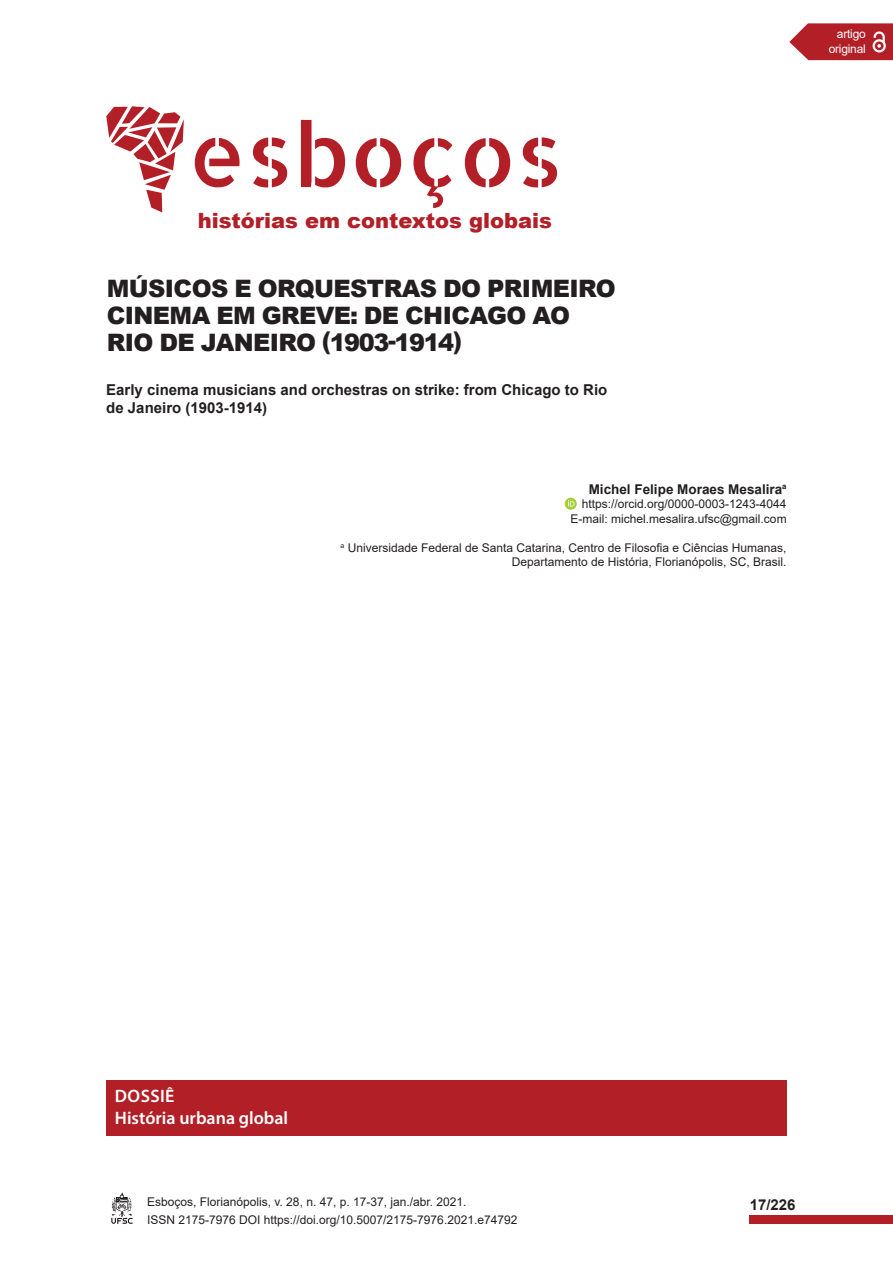
<style>
.page{position:relative;width:893px;height:1263px;background:#fff}
.page>*{position:absolute;margin:0;border:0;box-sizing:border-box;transform-origin:0 0}
.Título_folha_de_rost{font:900 24px/27px "Arial";letter-spacing:-.025em;color:#231f20}
.Corpo_de_Texto{font:900 21px "Arial";color:#b21f27}
.Como_citar_o_artigo{font:600 18px "Myriad Pro";color:#fff}
.Título_secundário_Fo{font:700 15px/18px "Arial";color:#231f20}
.Normal_Corpo_de_Text{font:700 13.5px "Arial";color:#231f20}
.Normal_Corpo_de_Text-2{font:12px/18px "Arial";color:#231f20}
.t1{font:12px/15px "Arial";letter-spacing:-.02em;color:#fff;text-align:right}
</style>
<div class="page">
<div style="left:750px;top:1215px;width:143px;height:9px;background:#b21f27"></div>
<svg style="left:111px;top:1192px;width:22px;height:32px"></svg>
<svg style="left:789px;top:23px;width:104px;height:37px;background:#bc3d44"></svg>
<svg style="left:195px;top:138px;width:45px;height:49px"></svg>
<svg style="left:253px;top:137px;width:34px;height:50px"></svg>
<svg style="left:301px;top:120px;width:44px;height:67px"></svg>
<svg style="left:356px;top:138px;width:45px;height:49px"></svg>
<svg style="left:413px;top:138px;width:39px;height:70px"></svg>
<svg style="left:465px;top:138px;width:45px;height:49px"></svg>
<svg style="left:523px;top:137px;width:34px;height:50px"></svg>
<svg style="left:106px;top:106px;width:78px;height:106px"></svg>
<div style="left:106px;top:1080px;width:681px;height:55px;background:#b21f27"></div>
<svg style="left:565px;top:498px;width:12px;height:12px"></svg>
<p class="t1" style="left:829px;top:26px;width:39px">artigo original</p>
<p class="Corpo_de_Texto" style="left:198px;top:205px;width:356px">histórias em contextos globais</p>
<p class="Título_folha_de_rost" style="left:107px;top:275px;width:511px">MÚSICOS E ORQUESTRAS DO PRIMEIRO<br>CINEMA EM GREVE: DE CHICAGO AO<br>RIO DE JANEIRO (1903-1914)</p>
<p class="Título_secundário_Fo" style="left:106px;top:381px;width:502px">Early cinema musicians and orchestras on strike: from Chicago to Rio de Janeiro (1903-1914)</p>
<p class="Normal_Corpo_de_Text" style="left:589px;top:480px;width:199px">Michel Felipe Moraes Mesalira<sup>a</sup></p>
<p class="Normal_Corpo_de_Text-2" style="left:582px;top:495px;width:206px">https://orcid.org/0000-0003-1243-4044</p>
<p class="Normal_Corpo_de_Text-2" style="left:570px;top:509px;width:218px">E-mail: michel.mesalira.ufsc@gmail.com</p>
<p class="Normal_Corpo_de_Text-2" style="left:340px;top:540px;width:448px;line-height:14.4px;text-align:right"><sup>a</sup> Universidade Federal de Santa Catarina, Centro de Filosofia e Ciências Humanas,<br>Departamento de História, Florianópolis, SC, Brasil.</p>
<p class="Como_citar_o_artigo" style="left:115px;top:1085px;width:61px">DOSSIÊ</p>
<p class="Como_citar_o_artigo" style="left:115px;top:1106px;width:175px">História urbana global</p>
<p class="Normal_Corpo_de_Text-2" style="left:147px;top:1192px;width:372px">Esboços, Florianópolis, v. 28, n. 47, p. 17-37, jan./abr. 2021.<br>ISSN 2175-7976 DOI https://doi.org/10.5007/2175-7976.2021.e74792</p>
<p class="Título_secundário_Fo" style="left:750px;top:1196px;width:47px">17/226</p>
</div>
